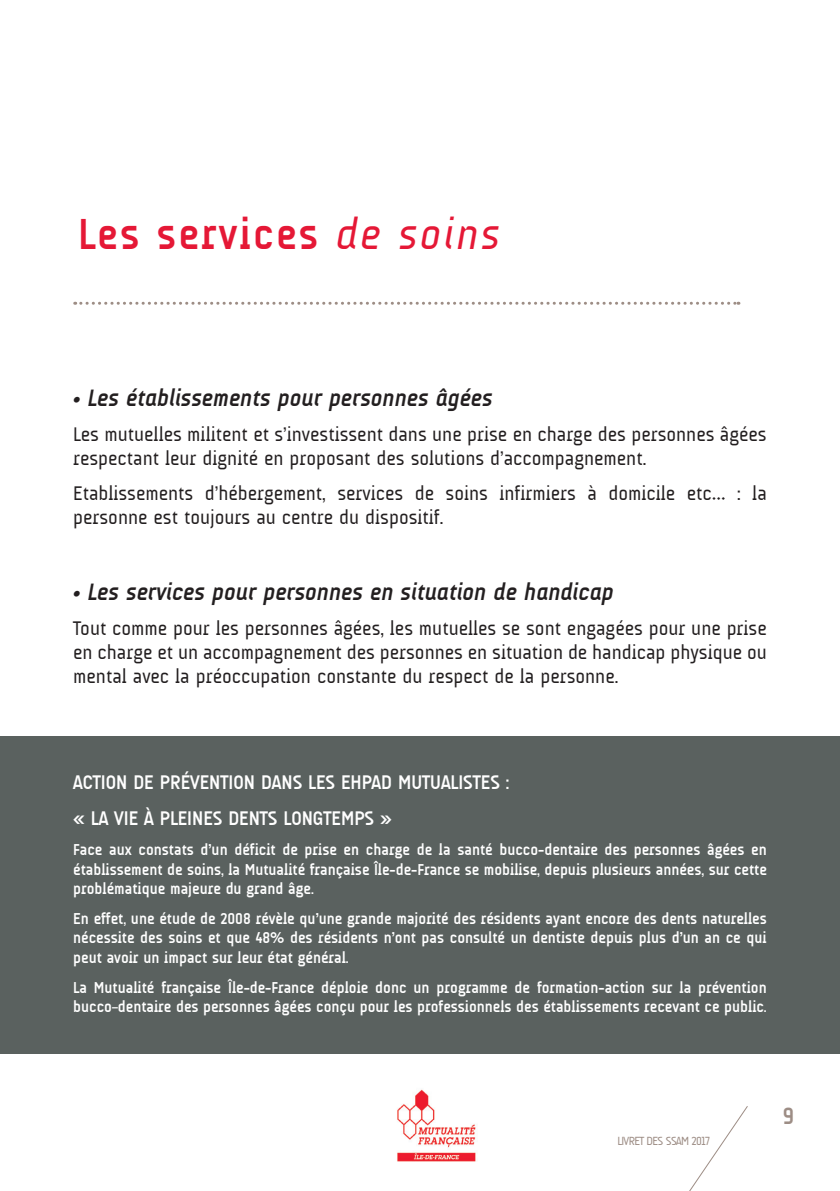
<style>
.page{position:relative;width:840px;height:1191px;background:#fff}
.page>*{position:absolute;margin:0;border:0;box-sizing:border-box;transform-origin:0 0}
.t1{font:700 44px "A Udimat";letter-spacing:.05em;color:#e51836}
.N__TEL{font:italic 700 24px "A Udimat";color:#231f20}
.t2{font:700 24px "A Udimat";color:#9d8d85}
.N__TEL-2{font:20px/24px "A Udimat";color:#231f20}
.N__TEL-3{font:700 20px "A Udimat";color:#fff}
.N__TEL-4{font:700 16px/19.2px "A Udimat";color:#fff;text-align:justify}
.t3{font:12px "A Udimat";letter-spacing:-.05em;color:#9d8d85}
.s1{font-weight:400;font-style:italic}
</style>
<div class="page">
<div style="left:0;top:736px;width:839px;height:318px;background:#5a615f"></div>
<svg style="left:689px;top:1106px;width:59px;height:85px"></svg>
<img style="left:397px;top:1089px;width:79px;height:73px">
<svg style="left:75px;top:302px;width:663px;height:3px"></svg>
<p class="t1" style="left:78px;top:209px;width:423px">Les services <span class="s1">de soins</span></p>
<p class="N__TEL" style="left:73px;top:384px;width:421px">• Les établissements pour personnes âgées</p>
<p class="N__TEL-2" style="left:73px;top:422px;width:694px">Les mutuelles militent et s’investissent dans une prise en charge des personnes âgées respectant leur dignité en proposant des solutions d’accompagnement.</p>
<p class="N__TEL-2" style="left:73px;top:481px;width:694px">Etablissements d’hébergement, services de soins infirmiers à domicile etc… : la personne est toujours au centre du dispositif.</p>
<p class="N__TEL" style="left:73px;top:578px;width:541px">• Les services pour personnes en situation de handicap</p>
<p class="N__TEL-2" style="left:73px;top:616px;width:694px;text-align:justify">Tout comme pour les personnes âgées, les mutuelles se sont engagées pour une prise en charge et un accompagnement des personnes en situation de handicap physique ou mental avec la préoccupation constante du respect de la personne.</p>
<p class="N__TEL-3" style="left:73px;top:771px;width:437px">ACTION DE PRÉVENTION DANS LES EHPAD MUTUALISTES :</p>
<p class="N__TEL-3" style="left:73px;top:806px;width:320px">« LA VIE À PLEINES DENTS LONGTEMPS »</p>
<p class="N__TEL-4" style="left:73px;top:840px;width:694px">Face aux constats d’un déficit de prise en charge de la santé bucco-dentaire des personnes âgées en établissement de soins, la Mutualité française Île-de-France se mobilise, depuis plusieurs années, sur cette problématique majeure du grand âge.</p>
<p class="N__TEL-4" style="left:73px;top:909px;width:694px">En effet, une étude de 2008 révèle qu’une grande majorité des résidents ayant encore des dents naturelles nécessite des soins et que 48% des résidents n’ont pas consulté un dentiste depuis plus d’un an ce qui peut avoir un impact sur leur état général.</p>
<p class="N__TEL-4" style="left:73px;top:978px;width:694px">La Mutualité française Île-de-France déploie donc un programme de formation-action sur la prévention bucco–dentaire des personnes âgées conçu pour les professionnels des établissements recevant ce public.</p>
<p class="t3" style="left:617px;top:1134px;width:94px">LIVRET DES SSAM 2017</p>
<h2 class="t2" style="left:782px;top:1102px;width:13px">9</h2>
</div>
